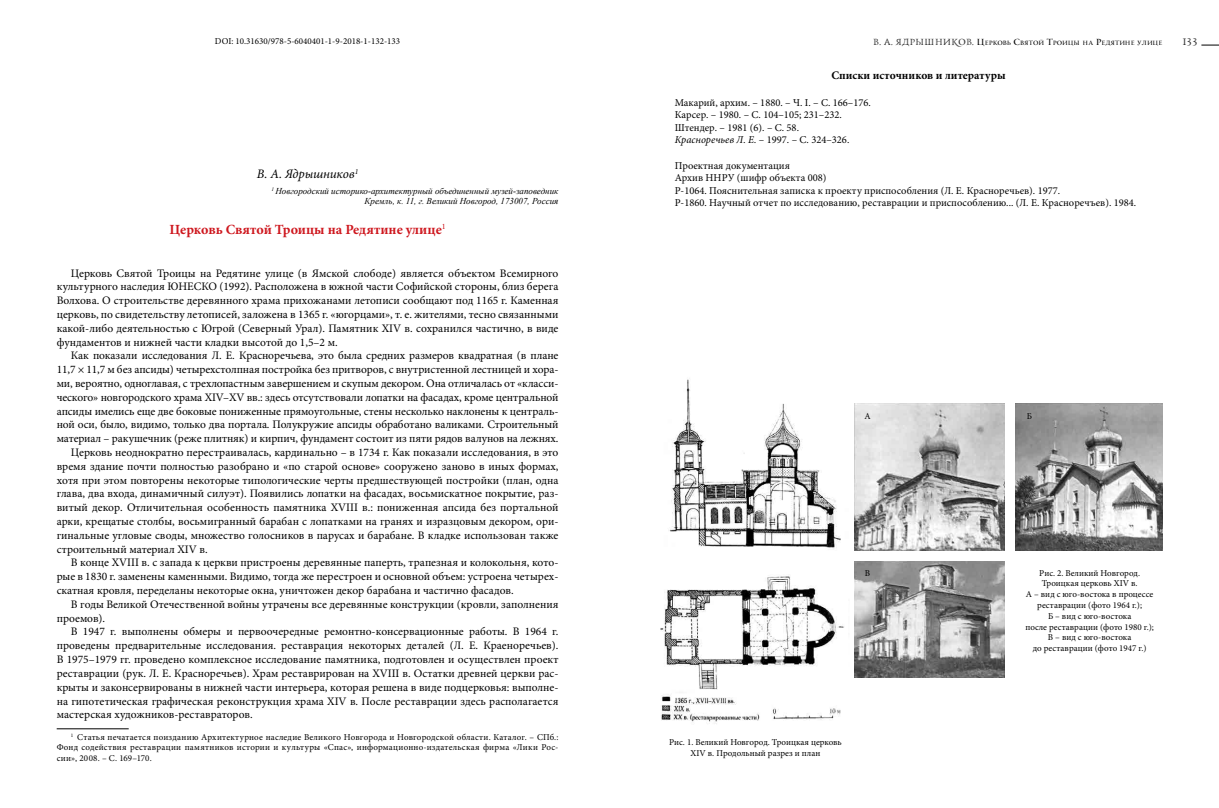
<style>
.page{position:relative;width:1219px;height:808px;background:#fff}
.page>*{position:absolute;margin:0;border:0;box-sizing:border-box;transform-origin:0 0}
.t1{font:700 14px "Minion Pro";color:#ce171e}
.t2{font:italic 13px "Minion Pro";letter-spacing:-.015em;color:#000}
.t3{font:11.5px/13.8px "Minion Pro";color:#000;text-align:justify}
.t4{font:700 11.5px "Minion Pro";color:#000}
.t5{font:10.5px/12.6px "Minion Pro";color:#000}
.t6{font:9px/10.8px "Minion Pro";color:#000;text-align:center}
.t7{font:italic 9px/10px "Times New Roman";color:#000;text-align:right}
.t8{font:9px "PF Monumenta Pro Shaded";color:#000}
.t9{font:5.9px "PF Monumenta Pro";color:#000}
.s1{font-family:"PF Monumenta Pro Shaded";font-size:8.5px}
.s2{font-size:8.5px}
.s3{font-style:italic}
</style>
<div class="page">
<hr style="left:57px;top:728px;width:72px;height:1px;background:#000">
<img style="left:855px;top:403px;width:149px;height:147px">
<img style="left:1016px;top:403px;width:146px;height:147px">
<img style="left:855px;top:561px;width:149px;height:116px">
<img style="left:660px;top:379px;width:184px;height:345px">
<svg style="left:1201px;top:45px;width:18px;height:1px"></svg>
<p class="t6" style="left:215px;top:36px;width:187px">DOI: 10.31630/978-5-6040401-1-9-2018-1-132-133</p>
<p class="t9" style="left:873px;top:39px;width:291px"><span class="s1">В. А. Ядрышников.</span> <span class="s2">ц</span>ерковь <span class="s2">с</span>вятой <span class="s2">т</span>роицы на <span class="s2">р</span>едятине улице</p>
<p class="t8" style="left:1182px;top:36px;width:17px">133</p>
<p class="t4" style="left:831px;top:67px;width:176px">Списки источников и литературы</p>
<p class="t5" style="left:675px;top:96px;width:198px">Макарий, архим. – 1880. – Ч. I. – С. 166–176.<br>Карсер. – 1980. – С. 104–105; 231–232.<br>Штендер. – 1981 (6). – С. 58.<br><span class="s3">Красноречьев Л. Е.</span> – 1997. – С. 324–326.</p>
<p class="t5" style="left:675px;top:159px;width:463px">Проектная документация<br>Архив ННРУ (шифр объекта 008)<br>Р-1064. Пояснительная записка к проекту приспособления (Л. Е. Красноречьев). 1977.<br>Р-1860. Научный отчет по исследованию, реставрации и приспособлению... (Л. Е. Красноречъев). 1984.</p>
<p class="t2" style="left:257px;top:165px;width:103px">В. А. Ядрышников<sup>1</sup></p>
<p class="t7" style="left:272px;top:186px;width:288px"><sup>1</sup> Новгородский историко-архитектурный объединенный музей-заповедник<br>Кремль, к. 11, г. Великий Новгород, 173007, Россия</p>
<p class="t1" style="left:169px;top:220px;width:278px">Церковь Святой Троицы на Редятине улице<sup>1</sup></p>
<p class="t3" style="left:57px;top:266px;width:503px;text-indent:14px">Церковь Святой Троицы на Редятине улице (в Ямской слободе) является объектом Всемирного культурного наследия ЮНЕСКО (1992). Расположена в южной части Софийской стороны, близ берега Волхова. О строительстве деревянного храма прихожанами летописи сообщают под 1165 г. Каменная церковь, по свидетельству летописей, заложена в 1365 г. «югорцами», т. е. жителями, тесно связанными какой-либо деятельностью с Югрой (Северный Урал). Памятник XIV в. сохранился частично, в виде фундаментов и нижней части кладки высотой до 1,5–2 м.</p>
<p class="t3" style="left:71px;top:349px;width:489px">Как показали исследования Л. Е. Красноречьева, это была средних размеров квадратная (в плане</p>
<p class="t3" style="left:57px;top:363px;width:503px">11,7 × 11,7 м без апсиды) четырехстолпная постройка без притворов, с внутристенной лестницей и хора-</p>
<p class="t3" style="left:57px;top:376px;width:503px">ми, вероятно, одноглавая, с трехлопастным завершением и скупым декором. Она отличалась от «класси-</p>
<p class="t3" style="left:57px;top:390px;width:503px">ческого» новгородского храма XIV–XV вв.: здесь отсутствовали лопатки на фасадах, кроме центральной</p>
<p class="t3" style="left:57px;top:404px;width:503px">апсиды имелись еще две боковые пониженные прямоугольные, стены несколько наклонены к централь-</p>
<p class="t3" style="left:57px;top:418px;width:503px">ной оси, было, видимо, только два портала. Полукружие апсиды обработано валиками. Строительный</p>
<p class="t3" style="left:57px;top:432px;width:503px">материал – ракушечник (реже плитняк) и кирпич, фундамент состоит из пяти рядов валунов на лежнях.</p>
<p class="t3" style="left:71px;top:445px;width:489px">Церковь неоднократно перестраивалась, кардинально – в 1734 г. Как показали исследования, в это</p>
<p class="t3" style="left:57px;top:459px;width:503px">время здание почти полностью разобрано и «по старой основе» сооружено заново в иных формах,</p>
<p class="t3" style="left:57px;top:473px;width:503px">хотя при этом повторены некоторые типологические черты предшествующей постройки (план, одна</p>
<p class="t3" style="left:57px;top:487px;width:503px">глава, два входа, динамичный силуэт). Появились лопатки на фасадах, восьмискатное покрытие, раз-</p>
<p class="t3" style="left:57px;top:501px;width:503px">витый декор. Отличительная особенность памятника XVIII в.: пониженная апсида без портальной</p>
<p class="t3" style="left:57px;top:514px;width:503px">арки, крещатые столбы, восьмигранный барабан с лопатками на гранях и изразцовым декором, ори-</p>
<p class="t3" style="left:57px;top:528px;width:503px">гинальные угловые своды, множество голосников в парусах и барабане. В кладке использован также</p>
<p class="t3" style="left:57px;top:542px;width:153px">строительный материал XIV в.</p>
<p class="t3" style="left:71px;top:556px;width:489px">В конце XVIII в. с запада к церкви пристроены деревянные паперть, трапезная и колокольня, кото-</p>
<p class="t3" style="left:57px;top:570px;width:503px">рые в 1830 г. заменены каменными. Видимо, тогда же перестроен и основной объем: устроена четырех-</p>
<p class="t3" style="left:57px;top:583px;width:458px">скатная кровля, переделаны некоторые окна, уничтожен декор барабана и частично фасадов.</p>
<p class="t3" style="left:71px;top:597px;width:489px">В годы Великой Отечественной войны утрачены все деревянные конструкции (кровли, заполнения</p>
<p class="t3" style="left:57px;top:611px;width:50px">проемов).</p>
<p class="t3" style="left:71px;top:625px;width:489px">В 1947 г. выполнены обмеры и первоочередные ремонтно-консервационные работы. В 1964 г.</p>
<p class="t3" style="left:57px;top:639px;width:503px">проведены предварительные исследования. реставрация некоторых деталей (Л. Е. Краеноречьев).</p>
<p class="t3" style="left:57px;top:652px;width:503px">В 1975–1979 гг. проведено комплексное исследование памятника, подготовлен и осуществлен проект</p>
<p class="t3" style="left:57px;top:666px;width:503px">реставрации (рук. Л. Е. Красноречьев). Храм реставрирован на XVIII в. Остатки древней церкви рас-</p>
<p class="t3" style="left:57px;top:680px;width:503px">крыты и законсервированы в нижней части интерьера, которая решена в виде подцерковья: выполне-</p>
<p class="t3" style="left:57px;top:694px;width:503px">на гипотетическая графическая реконструкция храма XIV в. После реставрации здесь располагается</p>
<p class="t3" style="left:57px;top:708px;width:197px">мастерская художников-реставраторов.</p>
<p class="t6" style="left:57px;top:731px;width:503px;text-align:justify;text-indent:14px"><sup>1</sup> Статья печатается поизданию Архитектурное наследие Великого Новгорода и Новгородской области. Каталог. – СПб.:<br>Фонд содействия реставрации памятников истории и культуры «Спас», информационно-издательская фирма «Лики Рос&shy;сии», 2008. – С. 169–170.</p>
<p class="t6" style="left:669px;top:737px;width:174px">Рис. 1. Великий Новгород. Троицкая церковь<br>XIV в. Продольный разрез и план</p>
<p class="t6" style="left:864px;top:411px;width:8px">А</p>
<p class="t6" style="left:1027px;top:411px;width:7px">Б</p>
<p class="t6" style="left:865px;top:567px;width:7px">В</p>
<p class="t6" style="left:1025px;top:567px;width:130px">Рис. 2. Великий Новгород.<br>Троицкая церковь XIV в.<br>А – вид с юго-востока в процессе реставрации (фото 1964 г.);<br>Б – вид с юго-востока<br>после реставрации (фото 1980 г.);<br>В – вид с юго-востока<br>до реставрации (фото 1947 г.)</p>
</div>
